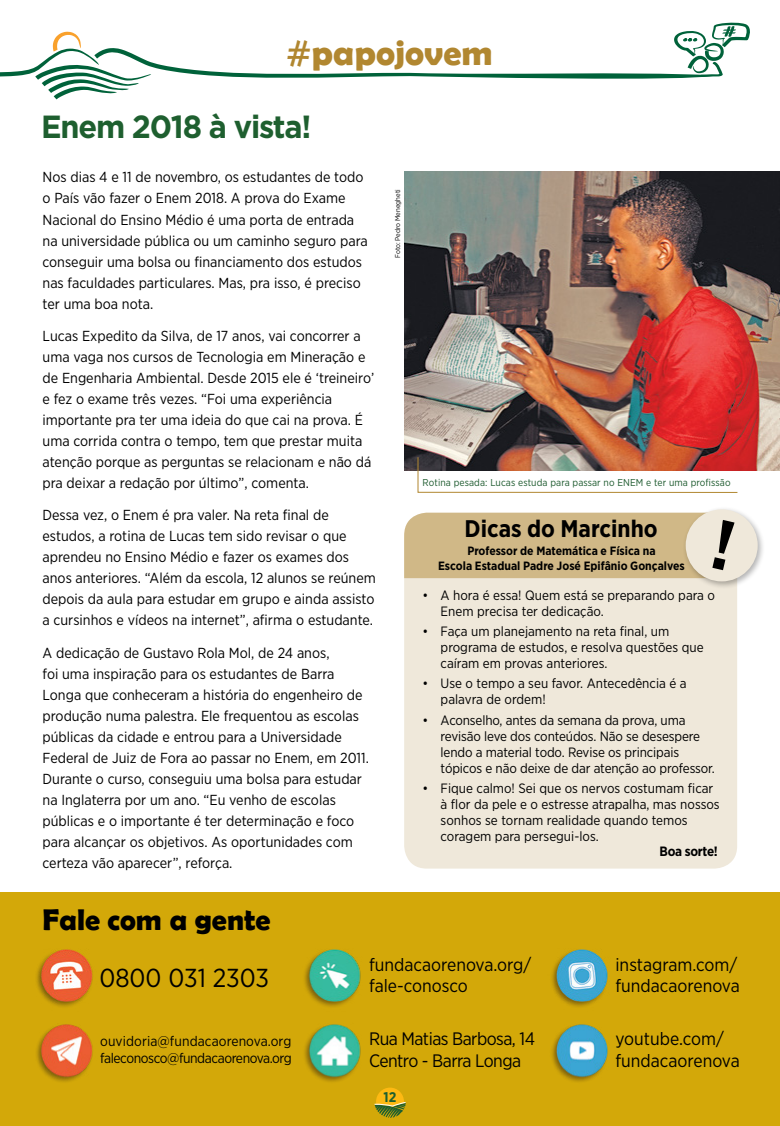
<style>
.page{position:relative;width:780px;height:1126px;background:#fff}
.page>*{position:absolute;margin:0;border:0;box-sizing:border-box;transform-origin:0 0}
.t1{font:700 36px "Berlin Sans FB Demi";color:#b18730}
.t2{font:700 32px "Gotham";letter-spacing:-.04em;color:#1e5f2f;scale:.96 1}
.t3{font:700 30px "Berlin Sans FB Demi";color:#000}
.t4{font:26px "Gotham Narrow";color:#000}
.t5{font:700 24px "Gotham Narrow";color:#000}
.t6{font:18px/21.6px "Gotham Narrow";color:#000}
.t7{font:18px/21.6px "Gotham Narrow";letter-spacing:-.03em;color:#000}
.t8{font:14.5px/21px "Gotham Narrow";color:#000}
.t9{font:14px/16.8px "Gotham Narrow";letter-spacing:-.03em;color:#000}
.t10{font:700 14px "Gotham Narrow";color:#1e5f2f}
.t11{font:13.5px/16px "Gotham Narrow";color:#000}
.t12{font:700 13.5px "Gotham Narrow";letter-spacing:-.02em;color:#000}
.t13{font:700 12px/15px "Gotham Narrow";color:#000;text-align:center}
.t14{font:10px "Gotham Narrow";letter-spacing:.01em;color:#1d5a2e}
.t15{font:7px "Gotham Narrow";color:#000}
</style>
<div class="page">
<svg style="left:0;top:22px;width:750px;height:77px"></svg>
<img style="left:404px;top:171px;width:376px;height:300px">
<div style="left:0;top:891px;width:780px;height:234px;background:#d3a809"></div>
<img style="left:36px;top:949px;width:572px;height:133px">
<svg style="left:417px;top:456px;width:321px;height:37px"></svg>
<div style="left:404px;top:517px;width:333px;height:351px;background:#efe8da;border-radius:23px"></div>
<div style="left:682px;top:506px;width:83px;height:83px;background:#000;opacity:.3"></div>
<div style="left:685px;top:509px;width:72px;height:72px;background:#efe8da;border-radius:50%"></div>
<svg style="left:374px;top:1087px;width:32px;height:30px"></svg>
<svg style="left:404px;top:512px;width:303px;height:66px;background:#d2bb8c"></svg>
<h1 class="t1" style="left:286px;top:32px;width:208px">#papojovem</h1>
<h2 class="t2" style="left:41px;top:105px;width:283px">Enem 2018 à vista!</h2>
<p class="t8" style="left:43px;top:166px;width:327px">Nos dias 4 e 11 de novembro, os estudantes de todo o País vão fazer o Enem 2018. A prova do Exame Nacional do Ensino Médio é uma porta de entrada na universidade pública ou um caminho seguro para conseguir uma bolsa ou financiamento dos estudos nas faculdades particulares. Mas, pra isso, é preciso ter uma boa nota.</p>
<p class="t8" style="left:43px;top:325px;width:333px">Lucas Expedito da Silva, de 17 anos, vai concorrer a uma vaga nos cursos de Tecnologia em Mineração e de Engenharia Ambiental. Desde 2015 ele é ‘treineiro’ e fez o exame três vezes. “Foi uma experiência importante pra ter uma ideia do que cai na prova. É uma corrida contra o tempo, tem que prestar muita atenção porque as perguntas se relacionam e não dá pra deixar a redação por último”, comenta.</p>
<p class="t8" style="left:43px;top:504px;width:335px">Dessa vez, o Enem é pra valer. Na reta final de estudos, a rotina de Lucas tem sido revisar o que aprendeu no Ensino Médio e fazer os exames dos anos anteriores. “Além da escola, 12 alunos se reúnem depois da aula para estudar em grupo e ainda assisto a cursinhos e vídeos na internet”, afirma o estudante.</p>
<p class="t8" style="left:43px;top:641px;width:328px">A dedicação de Gustavo Rola Mol, de 24 anos,<br>foi uma inspiração para os estudantes de Barra Longa que conheceram a história do engenheiro de produção numa palestra. Ele frequentou as escolas públicas da cidade e entrou para a Universidade Federal de Juiz de Fora ao passar no Enem, em 2011.<br>Durante o curso, conseguiu uma bolsa para estudar na Inglaterra por um ano. “Eu venho de escolas públicas e o importante é ter determinação e foco para alcançar os objetivos. As oportunidades com certeza vão aparecer”, reforça.</p>
<p class="t15" style="left:393px;top:258px;width:70px;rotate:-90deg">Foto: Pedro Menegheti</p>
<p class="t14" style="left:422px;top:476px;width:309px">Rotina pesada: Lucas estuda para passar no ENEM e ter uma profissão</p>
<h3 class="t5" style="left:464px;top:513px;width:194px">Dicas do Marcinho</h3>
<p class="t13" style="left:438px;top:543px;width:248px">Professor de Matemática e Física na<br>Escola Estadual Padre José Epifânio Gonçalves</p>
<p class="t11" style="left:440px;top:587px;width:276px;text-indent:-18px">• A hora é essa! Quem está se preparando para o<br>Enem precisa ter dedicação.</p>
<p class="t11" style="left:440px;top:623px;width:264px;text-indent:-18px">• Faça um planejamento na reta final, um programa de estudos, e resolva questões que caíram em provas anteriores.</p>
<p class="t11" style="left:440px;top:675px;width:247px;text-indent:-18px">• Use o tempo a seu favor. Antecedência é a palavra de ordem!</p>
<p class="t11" style="left:440px;top:711px;width:276px;text-indent:-18px">• Aconselho, antes da semana da prova, uma revisão leve dos conteúdos. Não se desespere lendo a material todo. Revise os principais tópicos e não deixe de dar atenção ao professor.</p>
<p class="t11" style="left:440px;top:780px;width:280px;text-indent:-18px">• Fique calmo! Sei que os nervos costumam ficar à flor da pele e o estresse atrapalha, mas nossos sonhos se tornam realidade quando temos coragem para persegui-los.</p>
<p class="t12" style="left:659px;top:842px;width:60px">Boa sorte!</p>
<h3 class="t3" style="left:43px;top:901px;width:229px">Fale com a gente</h3>
<h3 class="t4" style="left:99px;top:961px;width:171px">0800 031 2303</h3>
<p class="t9" style="left:100px;top:1032px;width:193px">ouvidoria@fundacaorenova.org faleconosco@fundacaorenova.org</p>
<p class="t6" style="left:369px;top:953px;width:164px">fundacaorenova.org/ fale-conosco</p>
<p class="t6" style="left:615px;top:953px;width:126px">instagram.com/ fundacaorenova</p>
<p class="t6" style="left:615px;top:1027px;width:126px">youtube.com/ fundacaorenova</p>
<p class="t7" style="left:369px;top:1027px;width:167px">Rua Matias Barbosa, 14<br>Centro - Barra Longa</p>
<p class="t10" style="left:383px;top:1088px;width:14px">12</p>
</div>
